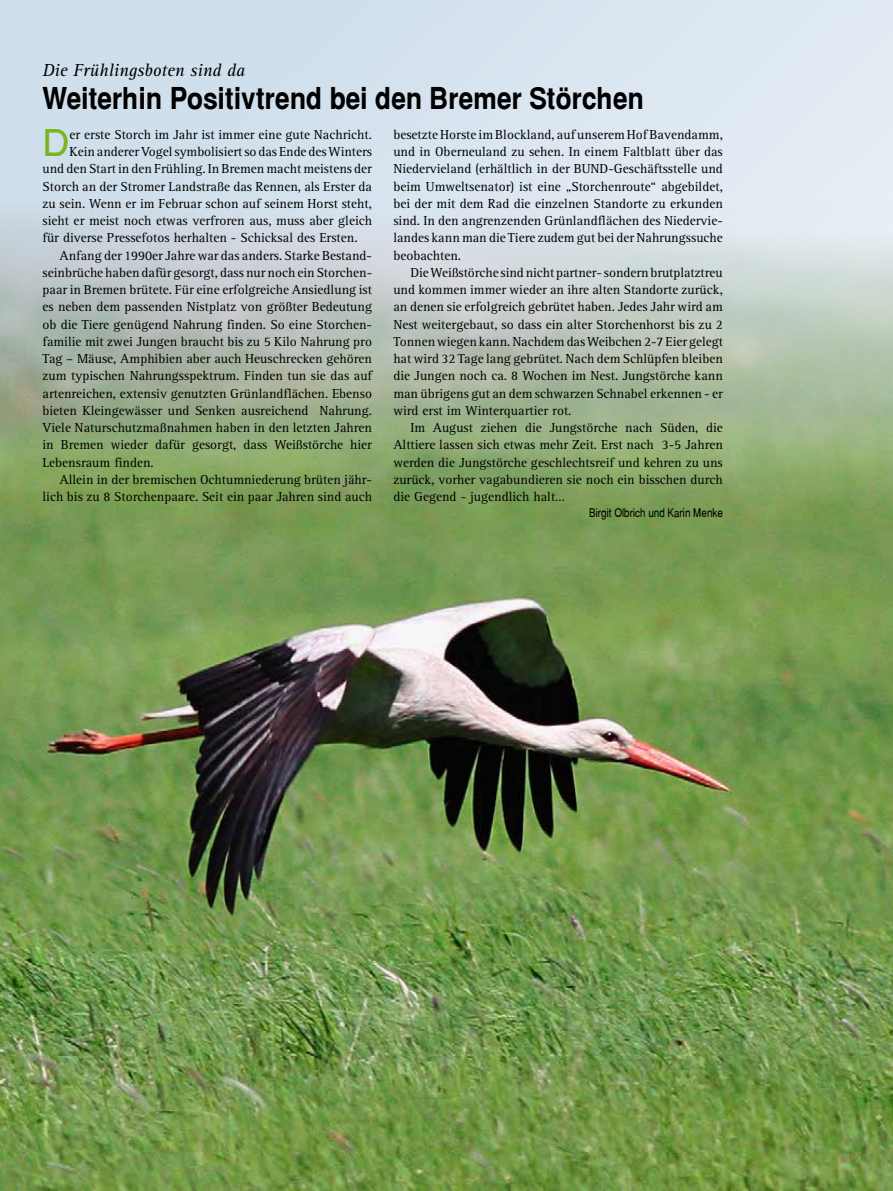
<style>
.page{position:relative;width:893px;height:1191px;background:#d7e3ee}
.page>*{position:absolute;margin:0;border:0;box-sizing:border-box;transform-origin:0 0}
.t1{font:37.5px "Switzerland Plain";color:#7ab51d}
.t2{font:700 30px "Switzerland Narrow";color:#000;scale:1.07 1}
.t3{font:italic 18px "Agfa Rotis Serif";color:#000}
.t4{font:13.5px/17.2px "Agfa Rotis Serif";color:#000;text-align:justify}
.t5{font:12px "Switzerland Narrow Plain";color:#000}
</style>
<div class="page">
<img style="left:0;top:202px;width:893px;height:989px">
<h3 class="t3" style="left:43px;top:60px;width:204px">Die Frühlingsboten sind da</h3>
<h2 class="t2" style="left:43px;top:80px;width:564px">Weiterhin Positivtrend bei den Bremer Störchen</h2>
<p class="t4" style="left:393px;top:126px;width:331px">besetzte Horste im Blockland, auf unserem Hof Bavendamm, und in Oberneuland zu sehen. In einem Faltblatt über das Niedervieland (erhältlich in der BUND-Geschäftsstelle und beim Umweltsenator) ist eine „Storchenroute“ abgebildet, bei der mit dem Rad die einzelnen Standorte zu erkunden sind. In den angrenzenden Grünlandflächen des Niedervie&shy;landes kann man die Tiere zudem gut bei der Nahrungssuche beobachten.</p>
<p class="t4" style="left:393px;top:264px;width:331px;text-indent:17px">Die Weißstörche sind nicht partner- sondern brutplatztreu und kommen immer wieder an ihre alten Standorte zurück, an denen sie erfolgreich gebrütet haben. Jedes Jahr wird am Nest weitergebaut, so dass ein alter Storchenhorst bis zu 2<br>Tonnen wiegen kann. Nachdem das Weibchen 2-7 Eier gelegt hat wird 32 Tage lang gebrütet. Nach dem Schlüpfen bleiben die Jungen noch ca. 8 Wochen im Nest. Jungstörche kann man übrigens gut an dem schwarzen Schnabel erkennen - er wird erst im Winterquartier rot.</p>
<p class="t4" style="left:393px;top:419px;width:331px;text-indent:17px">Im August ziehen die Jungstörche nach Süden, die Alttiere lassen sich etwas mehr Zeit. Erst nach 3-5 Jahren werden die Jungstörche geschlechtsreif und kehren zu uns zurück, vorher vagabundieren sie noch ein bisschen durch die Gegend - jugendlich halt…</p>
<p class="t5" style="left:589px;top:505px;width:135px">Birgit Olbrich und Karin Menke</p>
<h1 class="t1" style="left:43px;top:120px;width:29px">D</h1>
<p class="t4" style="left:70px;top:126px;width:304px">er erste Storch im Jahr ist immer eine gute Nachricht.</p>
<p class="t4" style="left:70px;top:143px;width:304px">Kein anderer Vogel symbolisiert so das Ende des Winters</p>
<p class="t4" style="left:43px;top:161px;width:331px">und den Start in den Frühling. In Bremen macht meistens der</p>
<p class="t4" style="left:43px;top:178px;width:331px">Storch an der Stromer Landstraße das Rennen, als Erster da</p>
<p class="t4" style="left:43px;top:195px;width:331px">zu sein. Wenn er im Februar schon auf seinem Horst steht,</p>
<p class="t4" style="left:43px;top:212px;width:331px">sieht er meist noch etwas verfroren aus, muss aber gleich</p>
<p class="t4" style="left:43px;top:230px;width:317px">für diverse Pressefotos herhalten - Schicksal des Ersten.</p>
<p class="t4" style="left:60px;top:247px;width:314px">Anfang der 1990er Jahre war das anders. Starke Bestand-</p>
<p class="t4" style="left:43px;top:264px;width:331px">seinbrüche haben dafür gesorgt, dass nur noch ein Storchen-</p>
<p class="t4" style="left:43px;top:281px;width:331px">paar in Bremen brütete. Für eine erfolgreiche Ansiedlung ist</p>
<p class="t4" style="left:43px;top:299px;width:331px">es neben dem passenden Nistplatz von größter Bedeutung</p>
<p class="t4" style="left:43px;top:316px;width:331px">ob die Tiere genügend Nahrung finden. So eine Storchen-</p>
<p class="t4" style="left:43px;top:333px;width:331px">familie mit zwei Jungen braucht bis zu 5 Kilo Nahrung pro</p>
<p class="t4" style="left:43px;top:350px;width:331px">Tag – Mäuse, Amphibien aber auch Heuschrecken gehören</p>
<p class="t4" style="left:43px;top:368px;width:331px">zum typischen Nahrungsspektrum. Finden tun sie das auf</p>
<p class="t4" style="left:43px;top:385px;width:331px">artenreichen, extensiv genutzten Grünlandflächen. Ebenso</p>
<p class="t4" style="left:43px;top:402px;width:331px">bieten Kleingewässer und Senken ausreichend Nahrung.</p>
<p class="t4" style="left:43px;top:419px;width:331px">Viele Naturschutzmaßnahmen haben in den letzten Jahren</p>
<p class="t4" style="left:43px;top:437px;width:331px">in Bremen wieder dafür gesorgt, dass Weißstörche hier</p>
<p class="t4" style="left:43px;top:454px;width:113px">Lebensraum finden.</p>
<p class="t4" style="left:60px;top:471px;width:314px">Allein in der bremischen Ochtumniederung brüten jähr-</p>
<p class="t4" style="left:43px;top:488px;width:331px">lich bis zu 8 Storchenpaare. Seit ein paar Jahren sind auch</p>
</div>
